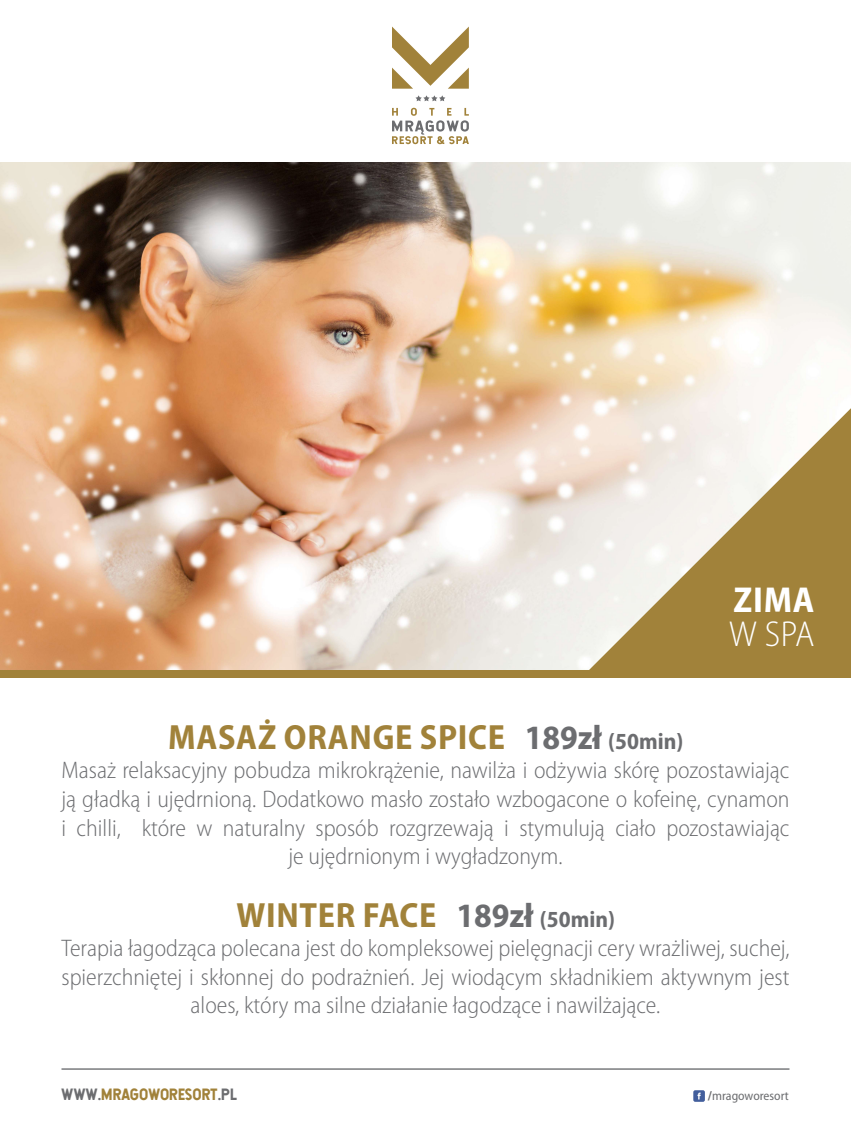
<style>
.page{position:relative;width:851px;height:1134px;background:#fff}
.page>*{position:absolute;margin:0;border:0;box-sizing:border-box;transform-origin:0 0}
.t1{font:700 semi-condensed 36.2px "Myriad Pro";color:#fff}
.t2{font:300 semi-condensed 36.2px "Myriad Pro";color:#fff}
.t3{font:700 semi-condensed 35.15px "Myriad Pro";letter-spacing:.02em;color:#a1823a}
.t4{font:300 semi-condensed 24px/28.8px "Myriad Pro";color:#6c6d70;text-align:center}
.t5{font:15.65px "Hansief";color:#a1823a}
.t6{font:semi-condensed 12.9px "Myriad Pro";color:#6c6d70}
.s1{font-size:34.2px;color:#6c6d70}
.s2{font-size:23.1px;color:#6c6d70}
.s3{color:#6c6d70}
.s4{font-weight:700}
</style>
<div class="page">
<div style="left:0;top:666px;width:850px;height:12px;background:#a1823a"></div>
<img style="left:0;top:162px;width:850px;height:508px">
<svg style="left:392px;top:27px;width:77px;height:62px"></svg>
<svg style="left:415px;top:95px;width:30px;height:6px"></svg>
<svg style="left:392px;top:108px;width:77px;height:36px"></svg>
<svg style="left:581px;top:408px;width:269px;height:262px"></svg>
<div style="left:693px;top:1090px;width:11px;height:12px;background:#425e9c;border-radius:2px"></div>
<svg style="left:697px;top:1092px;width:3px;height:7px"></svg>
<hr style="left:61px;top:1068px;width:728px;height:2px;background:#6c6d70">
<p class="t1" style="left:733px;top:579px;width:82px">ZIMA</p>
<p class="t2" style="left:729px;top:614px;width:87px">W SPA</p>
<p class="t3" style="left:168px;top:718px;width:516px">MASAŻ ORANGE SPICE <span class="s1">189zł</span> <span class="s2">(50min)</span></p>
<p class="t4" style="left:61px;top:756px;width:729px">Masaż relaksacyjny pobudza mikrokrążenie, nawilża i odżywia skórę pozostawiając ją gładką i ujędrnioną. Dodatkowo masło zostało wzbogacone o kofeinę, cynamon i chilli, które w naturalny sposób rozgrzewają i stymulują ciało pozostawiając je ujędrnionym i wygładzonym.</p>
<p class="t3" style="left:236px;top:895px;width:380px">WINTER FACE <span class="s1">189zł</span> <span class="s2">(50min)</span></p>
<p class="t4" style="left:61px;top:934px;width:729px">Terapia łagodząca polecana jest do kompleksowej pielęgnacji cery wrażliwej, suchej, spierzchniętej i skłonnej do podrażnień. Jej wiodącym składnikiem aktywnym jest aloes, który ma silne działanie łagodzące i nawilżające.</p>
<p class="t5" style="left:61px;top:1085px;width:176px"><span class="s3">WWW.</span>MRAGOWORESORT<span class="s3">.PL</span></p>
<p class="t6" style="left:707px;top:1088px;width:82px"><span class="s4">/</span>mragoworesort</p>
</div>
